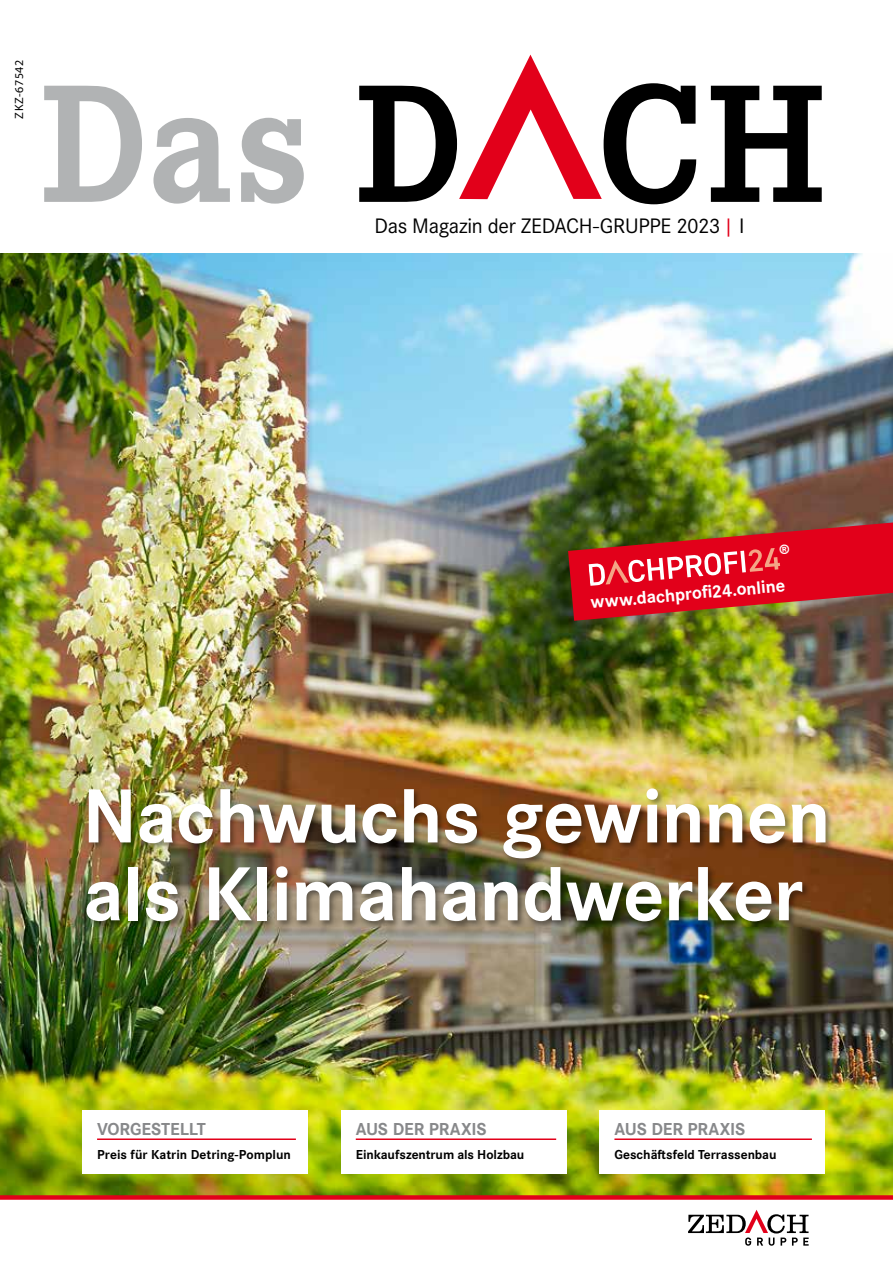
<style>
.page{position:relative;width:893px;height:1263px;background:#fff}
.page>*{position:absolute;margin:0;border:0;box-sizing:border-box;transform-origin:0 0}
.t1{font:700 79.35px/77.8px "Corporate S Pro";letter-spacing:-.01em;color:#fff}
.t2{font:21.75px "Corporate S Pro";letter-spacing:-.015em;color:#000}
.t3{font:700 18.6px "Corporate S Pro";color:#fff}
.t4{font:700 18px "Corporate S Pro";letter-spacing:-.01em;color:#87888a}
.t5{font:700 13.5px "Corporate S Pro";letter-spacing:-.005em;color:#000}
.t6{font:12px "Myriad Pro";letter-spacing:.05em;color:#000}
.s1{color:#e2001a}
</style>
<div class="page">
<img style="left:0;top:253px;width:893px;height:942px">
<div style="left:82px;top:1110px;width:226px;height:63px;background:#fff"></div>
<hr style="left:97px;top:1138px;width:199px;height:2px;background:#e2001a">
<div style="left:341px;top:1110px;width:225px;height:63px;background:#fff"></div>
<hr style="left:356px;top:1138px;width:200px;height:2px;background:#e2001a">
<div style="left:600px;top:1110px;width:225px;height:63px;background:#fff"></div>
<hr style="left:614px;top:1138px;width:198px;height:2px;background:#e2001a">
<svg style="left:688px;top:1210px;width:121px;height:36px"></svg>
<svg style="left:711px;top:86px;width:111px;height:116px"></svg>
<svg style="left:44px;top:86px;width:98px;height:116px"></svg>
<svg style="left:153px;top:118px;width:77px;height:86px"></svg>
<svg style="left:241px;top:118px;width:63px;height:86px"></svg>
<svg style="left:359px;top:55px;width:337px;height:149px"></svg>
<div style="left:0;top:1195px;width:893px;height:5px;background:#e2001a"></div>
<div style="left:85px;top:787px;width:749px;height:143px;background:#000;opacity:.42"></div>
<img style="left:568px;top:522px;width:325px;height:99px">
<p class="t6" style="left:12px;top:119px;width:60px;rotate:-90deg">ZKZ-67542</p>
<h2 class="t2" style="left:374px;top:210px;width:371px">Das Magazin der ZEDACH-GRUPPE 2023 <span class="s1">|</span> I</h2>
<h3 class="t3" style="left:589px;top:587px;width:197px;rotate:-5deg">www.dachprofi 24.online</h3>
<h1 class="t1" style="left:82px;top:771px;width:750px">Nachwuchs gewinnen als Klimahandwerker</h1>
<h3 class="t4" style="left:97px;top:1114px;width:110px">VORGESTELLT</h3>
<p class="t5" style="left:97px;top:1143px;width:195px">Preis für Katrin Detring-Pomplun</p>
<h3 class="t4" style="left:356px;top:1114px;width:133px">AUS DER PRAXIS</h3>
<p class="t5" style="left:356px;top:1143px;width:170px">Einkaufszentrum als Holzbau</p>
<h3 class="t4" style="left:614px;top:1114px;width:133px">AUS DER PRAXIS</h3>
<p class="t5" style="left:614px;top:1143px;width:164px">Geschäftsfeld Terrassenbau</p>
</div>
